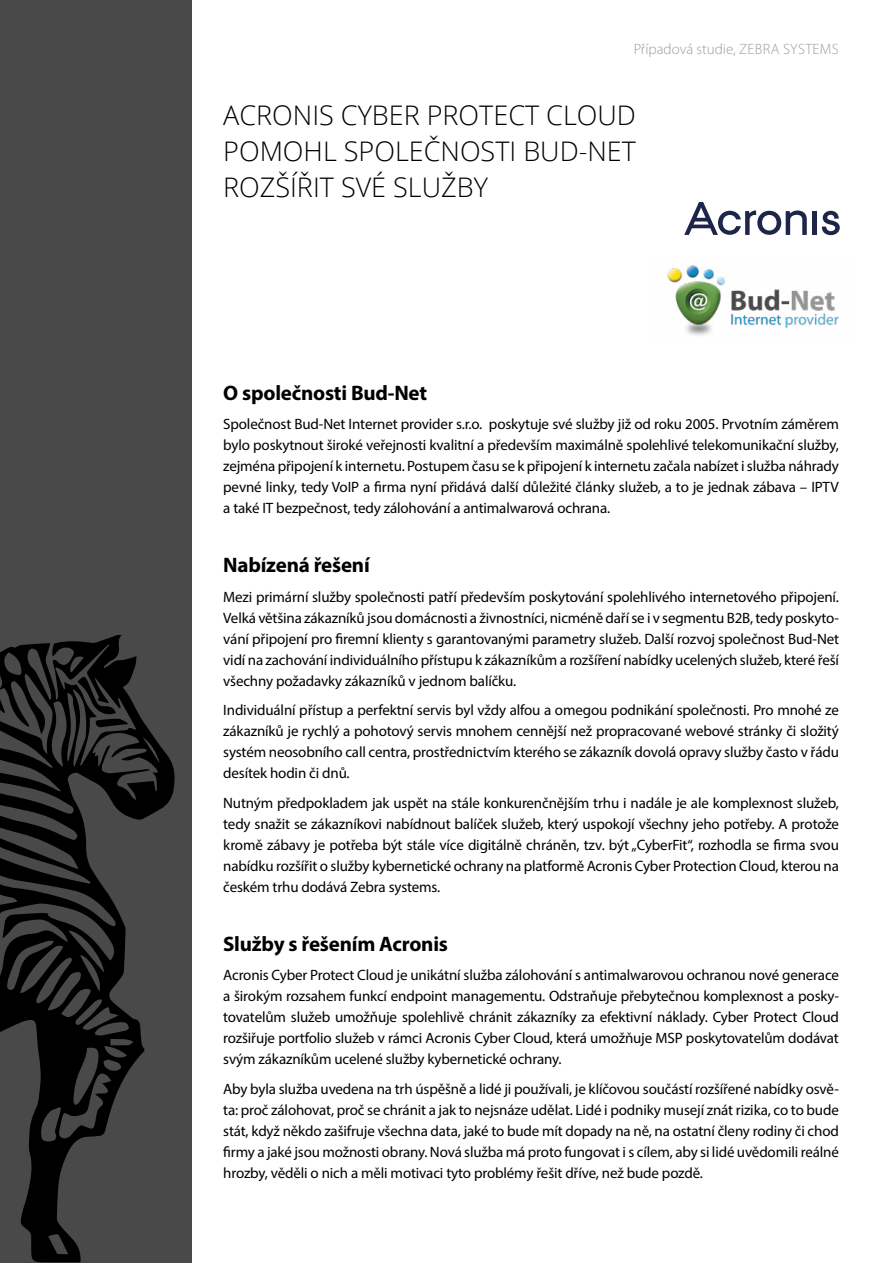
<style>
.page{position:relative;width:893px;height:1263px;background:#fff}
.page>*{position:absolute;margin:0;border:0;box-sizing:border-box;transform-origin:0 0}
.t1{font:300 27px/36px "Open Sans";color:#000;text-align:justify}
.t2{font:700 21px "Myriad Pro";letter-spacing:-.01em;color:#000}
.t3{font:15px/21px "Myriad Pro";letter-spacing:-.01em;color:#000;text-align:justify}
.t4{font:300 15px "Myriad Pro";color:#9d9d9c}
</style>
<div class="page">
<div style="left:0;top:0;width:191px;height:1263px;background:#4a4949"></div>
<svg style="left:0;top:635px;width:175px;height:628px"></svg>
<svg style="left:78px;top:675px;width:50px;height:52px"></svg>
<div style="left:812px;top:211px;width:5px;height:24px;background:#1d2549"></div>
<svg style="left:822px;top:211px;width:18px;height:24px"></svg>
<svg style="left:684px;top:202px;width:123px;height:33px"></svg>
<img style="left:667px;top:265px;width:172px;height:71px">
<p class="t4" style="left:634px;top:41px;width:207px">Případová studie, ZEBRA SYSTEMS</p>
<h1 class="t1" style="left:223px;top:97px;width:414px">ACRONIS CYBER PROTECT CLOUD POMOHL SPOLEČNOSTI BUD-NET ROZŠÍŘIT SVÉ SLUŽBY</h1>
<h2 class="t2" style="left:223px;top:379px;width:205px">O společnosti Bud-Net</h2>
<p class="t3" style="left:223px;top:413px;width:617px">Společnost Bud-Net Internet provider s.r.o. poskytuje své služby již od roku 2005. Prvotním záměrem bylo poskytnout široké veřejnosti kvalitní a především maximálně spolehlivé telekomunikační služby, zejména připojení k internetu. Postupem času se k připojení k internetu začala nabízet i služba náhrady pevné linky, tedy VoIP a firma nyní přidává další důležité články služeb, a to je jednak zábava – IPTV a také IT bezpečnost, tedy zálohování a antimalwarová ochrana.</p>
<h2 class="t2" style="left:223px;top:551px;width:148px">Nabízená řešení</h2>
<p class="t3" style="left:223px;top:586px;width:617px">Mezi primární služby společnosti patří především poskytování spolehlivého internetového připojení.<br>Velká většina zákazníků jsou domácnosti a živnostníci, nicméně daří se i v segmentu B2B, tedy poskyto&shy;vání připojení pro firemní klienty s garantovanými parametry služeb. Další rozvoj společnost Bud-Net vidí na zachování individuálního přístupu k zákazníkům a rozšíření nabídky ucelených služeb, které řeší všechny požadavky zákazníků v jednom balíčku.</p>
<p class="t3" style="left:223px;top:700px;width:617px">Individuální přístup a perfektní servis byl vždy alfou a omegou podnikání společnosti. Pro mnohé ze zákazníků je rychlý a pohotový servis mnohem cennější než propracované webové stránky či složitý systém neosobního call centra, prostřednictvím kterého se zákazník dovolá opravy služby často v řádu desítek hodin či dnů.</p>
<p class="t3" style="left:223px;top:792px;width:617px">Nutným předpokladem jak uspět na stále konkurenčnějším trhu i nadále je ale komplexnost služeb, tedy snažit se zákazníkovi nabídnout balíček služeb, který uspokojí všechny jeho potřeby. A protože kromě zábavy je potřeba být stále více digitálně chráněn, tzv. být „CyberFit“, rozhodla se firma svou nabídku rozšířit o služby kybernetické ochrany na platformě Acronis Cyber Protection Cloud, kterou na českém trhu dodává Zebra systems.</p>
<h2 class="t2" style="left:223px;top:930px;width:226px">Služby s řešením Acronis</h2>
<p class="t3" style="left:223px;top:965px;width:617px">Acronis Cyber Protect Cloud je unikátní služba zálohování s antimalwarovou ochranou nové generace a širokým rozsahem funkcí endpoint managementu. Odstraňuje přebytečnou komplexnost a posky&shy;tovatelům služeb umožňuje spolehlivě chránit zákazníky za efektivní náklady. Cyber Protect Cloud rozšiřuje portfolio služeb v rámci Acronis Cyber Cloud, která umožňuje MSP poskytovatelům dodávat svým zákazníkům ucelené služby kybernetické ochrany.</p>
<p class="t3" style="left:223px;top:1078px;width:617px">Aby byla služba uvedena na trh úspěšně a lidé ji používali, je klíčovou součástí rozšířené nabídky osvě&shy;ta: proč zálohovat, proč se chránit a jak to nejsnáze udělat. Lidé i podniky musejí znát rizika, co to bude stát, když někdo zašifruje všechna data, jaké to bude mít dopady na ně, na ostatní členy rodiny či chod firmy a jaké jsou možnosti obrany. Nová služba má proto fungovat i s cílem, aby si lidé uvědomili reálné hrozby, věděli o nich a měli motivaci tyto problémy řešit dříve, než bude pozdě.</p>
</div>
